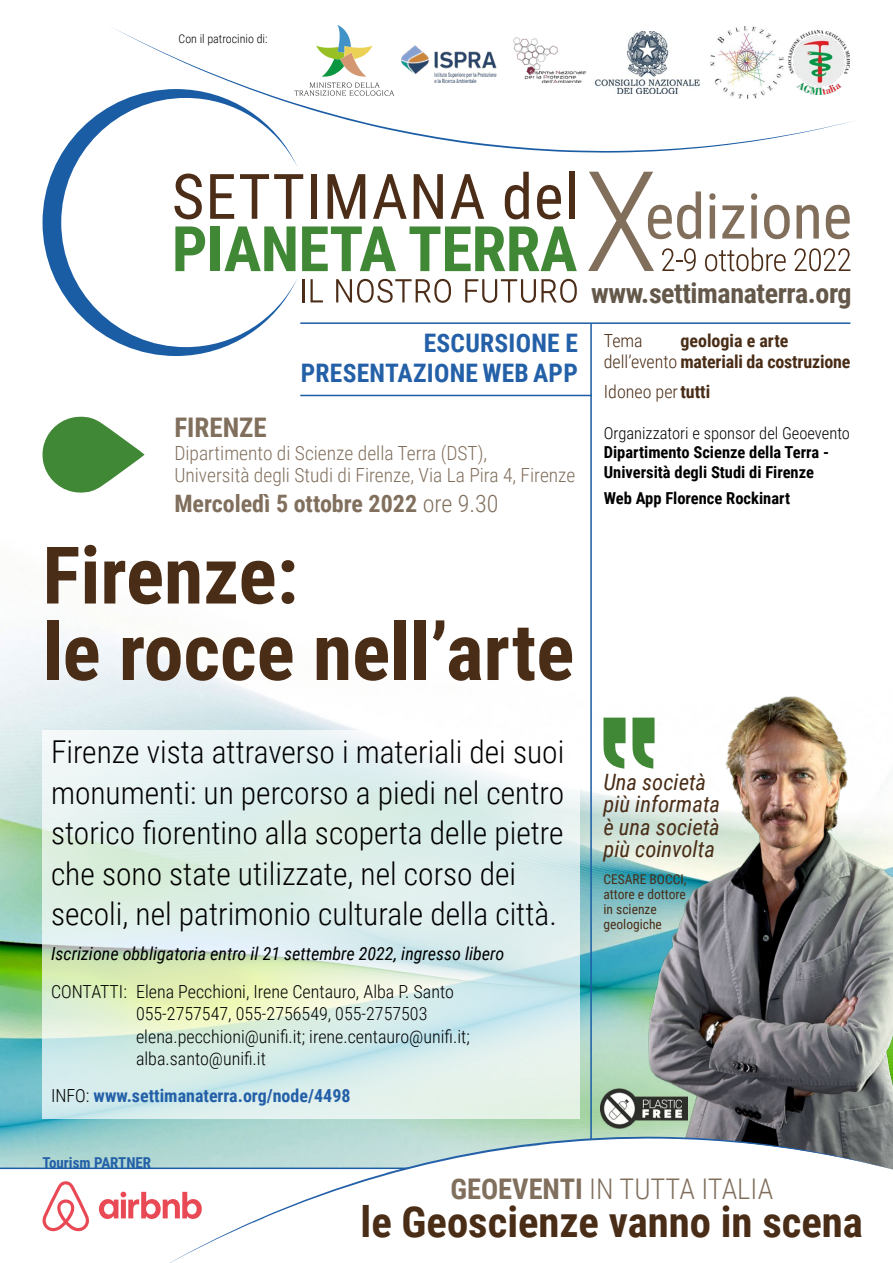
<style>
.page{position:relative;width:893px;height:1263px;background:#fff}
.page>*{position:absolute;margin:0;border:0;box-sizing:border-box;transform-origin:0 0}
.t1{font:700 79.5px/76.5px "Roboto Condensed";color:#4a2d17}
.t2{font:700 42.75px "Roboto Condensed";color:#4a2d17}
.t3{font:300 31.5px/40.5px "Roboto Condensed";color:#000}
.t4{font:300 28.5px "Roboto Condensed";color:#816f5d}
.t5{font:700 28.05px "Roboto Condensed";letter-spacing:-.015em;color:#64584a}
.t6{font:700 27px "Roboto Condensed";color:#816f5d}
.t7{font:700 25.5px/30px "Roboto Condensed";letter-spacing:.01em;color:#2360a8;text-align:right}
.t8{font:700 24px "Roboto Condensed";color:#816f5d}
.t9{font:italic 22.5px/22.5px "Roboto Condensed";color:#4a2d17}
.t10{font:300 19.5px/22.5px "Roboto Condensed";color:#816f5d}
.t11{font:300 18px/22.5px "Roboto Condensed";color:#000}
.t12{font:italic 18px "Roboto Condensed";color:#000}
.t13{font:700 18px/21.6px "Roboto Condensed";letter-spacing:-.01em;color:#4a2d17}
.t14{font:700 18px "Roboto Condensed";color:#2360a8}
.t15{font:300 18px "Roboto Condensed";color:#4a2d17}
.t16{font:700 16.5px/19.5px "Roboto Condensed";color:#000}
.t17{font:300 16.5px "Roboto Condensed";color:#000}
.t18{font:700 15px "Roboto Condensed";color:#2360a8}
.t19{font:13.5px/15px "Roboto Condensed";color:#4a2d17}
.t20{font:300 12px "Roboto Condensed";color:#000}
.s1{font-weight:300}
.s2{font-weight:700}
.s3{font-weight:300;color:#000}
</style>
<div class="page">
<img style="left:0;top:633px;width:635px;height:534px">
<hr style="left:0;top:1167px;width:758px;height:2px;background:#1a5da5">
<svg style="left:297px;top:174px;width:6px;height:5px"></svg>
<div style="left:311px;top:174px;width:6px;height:45px;background:#4c2d18"></div>
<svg style="left:328px;top:174px;width:37px;height:45px"></svg>
<svg style="left:373px;top:174px;width:34px;height:45px"></svg>
<svg style="left:414px;top:174px;width:29px;height:45px"></svg>
<svg style="left:451px;top:174px;width:33px;height:45px"></svg>
<svg style="left:505px;top:172px;width:24px;height:47px"></svg>
<svg style="left:537px;top:185px;width:24px;height:34px"></svg>
<div style="left:569px;top:172px;width:5px;height:47px;background:#4c2d18"></div>
<svg style="left:302px;top:226px;width:94px;height:45px"></svg>
<svg style="left:409px;top:226px;width:168px;height:45px"></svg>
<hr style="left:302px;top:279px;width:2px;height:23px;background:#4c2d18">
<svg style="left:311px;top:279px;width:12px;height:23px"></svg>
<svg style="left:336px;top:279px;width:115px;height:24px"></svg>
<svg style="left:465px;top:279px;width:112px;height:24px"></svg>
<svg style="left:43px;top:153px;width:254px;height:203px"></svg>
<svg style="left:588px;top:172px;width:262px;height:99px"></svg>
<svg style="left:99px;top:1192px;width:48px;height:27px"></svg>
<svg style="left:43px;top:1181px;width:46px;height:50px"></svg>
<svg style="left:43px;top:730px;width:537px;height:389px;background:#ddeee7"></svg>
<img style="left:635px;top:696px;width:258px;height:441px">
<hr style="left:590px;top:323px;width:2px;height:816px;background:#1a5da5">
<hr style="left:300px;top:322px;width:550px;height:2px;background:#1a5da5">
<svg style="left:43px;top:416px;width:102px;height:77px"></svg>
<svg style="left:603px;top:718px;width:51px;height:51px"></svg>
<img style="left:600px;top:1087px;width:88px;height:42px">
<hr style="left:300px;top:395px;width:292px;height:1px;background:#1a5da5">
<svg style="left:62px;top:107px;width:47px;height:46px"></svg>
<svg style="left:109px;top:27px;width:744px;height:126px"></svg>
<svg style="left:159px;top:1137px;width:734px;height:126px"></svg>
<svg style="left:295px;top:25px;width:99px;height:71px"></svg>
<img style="left:593px;top:32px;width:110px;height:61px">
<img style="left:789px;top:31px;width:60px;height:63px">
<img style="left:710px;top:26px;width:73px;height:73px">
<img style="left:401px;top:38px;width:185px;height:45px">
<p class="t20" style="left:179px;top:30px;width:90px">Con il patrocinio di:</p>
<p class="t7" style="left:301px;top:327px;width:279px">ESCURSIONE E<br>PRESENTAZIONE WEB APP</p>
<p class="t6" style="left:174px;top:408px;width:94px">FIRENZE</p>
<p class="t10" style="left:174px;top:441px;width:403px">Dipartimento di Scienze della Terra (DST),<br>Università degli Studi di Firenze, Via La Pira 4, Firenze</p>
<p class="t8" style="left:174px;top:487px;width:326px">Mercoledì 5 ottobre 2022 <span class="s1">ore 9.30</span></p>
<h1 class="t1" style="left:43px;top:534px;width:533px">Firenze:<br>le rocce nell’arte</h1>
<p class="t5" style="left:591px;top:273px;width:262px">www.settimanaterra.org</p>
<p class="t13" style="left:604px;top:329px;width:248px;text-indent:77px">geologia e arte <span class="s1">dell’evento</span> materiali da costruzione</p>
<p class="t15" style="left:604px;top:379px;width:108px">Idoneo per<span class="s2">tutti</span></p>
<p class="t17" style="left:604px;top:421px;width:248px">Organizzatori e sponsor del Geoevento</p>
<p class="t16" style="left:604px;top:442px;width:227px">Dipartimento Scienze della Terra -<br>Università degli Studi di Firenze</p>
<p class="t16" style="left:604px;top:487px;width:188px">Web App Florence Rockinart</p>
<p class="t15" style="left:604px;top:328px;width:40px">Tema</p>
<p class="t3" style="left:51px;top:730px;width:515px">Firenze vista attraverso i materiali dei suoi monumenti: un percorso a piedi nel centro storico fiorentino alla scoperta delle pietre che sono state utilizzate, nel corso dei secoli, nel patrimonio culturale della città.</p>
<p class="t12" style="left:51px;top:941px;width:455px">Iscrizione obbligatoria entro il 21 settembre 2022, ingresso libero</p>
<p class="t11" style="left:136px;top:979px;width:335px;text-indent:-85px">CONTATTI: Elena Pecchioni, Irene Centauro, Alba P. Santo 055-2757547, 055-2756549, 055-2757503 elena.pecchioni@unifi.it; irene.centauro@unifi.it; alba.santo@unifi.it</p>
<p class="t14" style="left:51px;top:1083px;width:301px"><span class="s3">INFO:</span> www.settimanaterra.org/node/4498</p>
<p class="t18" style="left:43px;top:1152px;width:110px">Tourism PARTNER</p>
<p class="t9" style="left:603px;top:770px;width:118px">Una società più informata è una società più coinvolta</p>
<p class="t19" style="left:603px;top:871px;width:84px">CESARE BOCCI, attore e dottore in scienze geologiche</p>
<p class="t4" style="left:450px;top:1169px;width:324px"><span class="s2">GEOEVENTI</span> IN TUTTA ITALIA</p>
<h2 class="t2" style="left:361px;top:1192px;width:504px">le Geoscienze vanno in scena</h2>
</div>
